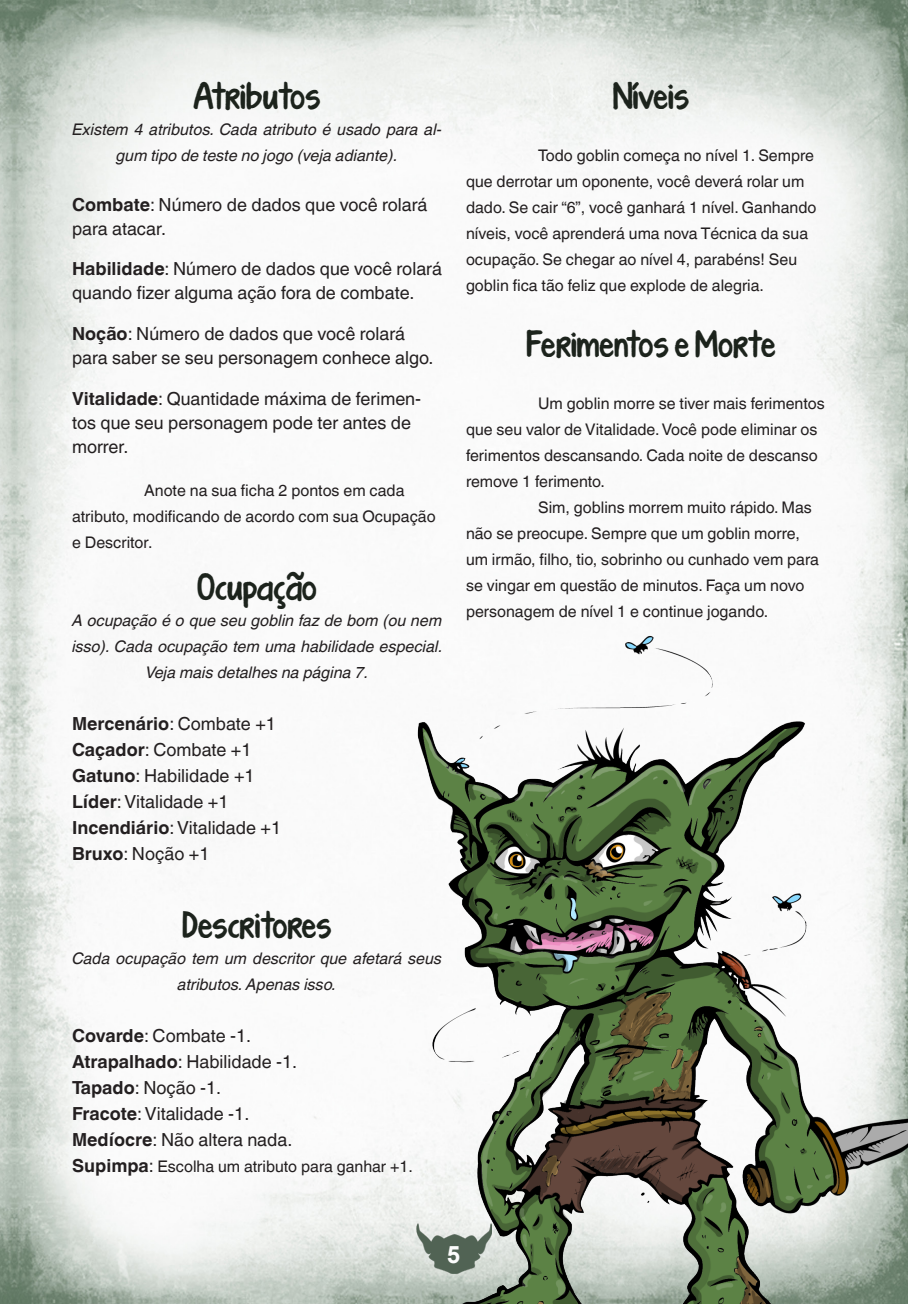
<style>
.page{position:relative;width:908px;height:1304px;background:#fff}
.page>*{position:absolute;margin:0;border:0;box-sizing:border-box;transform-origin:0 0}
.t1{font:28px "KG Turning Tables";color:#1c231c}
.t2{font:700 24px "Arial";color:#fcfcfc}
.t3{font:18px/24px "Helvetica World";color:#231f20}
.t4{font:700 18px "Helvetica World";color:#231f20}
.t5{font:16px/26px "Helvetica World";color:#231f20}
.t6{font:italic 16px/26px "Helvetica World";color:#231f20;text-align:center}
.s1{font-weight:700}
.s2{font-weight:400}
.s3{font-weight:700;font-size:18px}
.s4{font-size:18px}
</style>
<div class="page">
<img style="left:0;top:0;width:907px;height:1304px">
<img style="left:403px;top:594px;width:504px;height:710px">
<p class="t1" style="left:193px;top:83px;width:129px">Atributos</p>
<p class="t6" style="left:72px;top:116px;width:371px">Existem 4 atributos. Cada atributo é usado para al&shy;gum tipo de teste no jogo (veja adiante).</p>
<p class="t3" style="left:72px;top:192px;width:357px"><span class="s1">Combate</span>: Número de dados que você rolará para atacar.</p>
<p class="t3" style="left:72px;top:257px;width:371px"><span class="s1">Habilidade</span>: Número de dados que você rolará quando fizer alguma ação fora de combate.</p>
<p class="t3" style="left:72px;top:322px;width:363px"><span class="s1">Noção</span>: Número de dados que você rolará para saber se seu personagem conhece algo.</p>
<p class="t3" style="left:72px;top:387px;width:350px"><span class="s1">Vitalidade</span>: Quantidade máxima de ferimen&shy;tos que seu personagem pode ter antes de morrer.</p>
<p class="t5" style="left:72px;top:477px;width:365px;text-indent:72px">Anote na sua ficha 2 pontos em cada atributo, modificando de acordo com sua Ocupação e Descritor.</p>
<p class="t1" style="left:197px;top:574px;width:121px">Ocupação</p>
<p class="t6" style="left:72px;top:607px;width:372px">A ocupação é o que seu goblin faz de bom (ou nem isso). Cada ocupação tem uma habilidade especial.<br>Veja mais detalhes na página 7.</p>
<p class="t4" style="left:72px;top:713px;width:205px">Mercenário<span class="s2">: Combate +1</span></p>
<p class="t3" style="left:72px;top:738px;width:181px"><span class="s1">Caçador</span>: Combate +1</p>
<p class="t3" style="left:72px;top:764px;width:184px"><span class="s1">Gatuno</span>: Habilidade +1</p>
<p class="t3" style="left:72px;top:790px;width:158px"><span class="s1">Líder</span>: Vitalidade +1</p>
<p class="t3" style="left:72px;top:816px;width:210px"><span class="s1">Incendiário</span>: Vitalidade +1</p>
<p class="t3" style="left:72px;top:842px;width:139px"><span class="s1">Bruxo</span>: Noção +1</p>
<p class="t1" style="left:182px;top:912px;width:150px">Descritores</p>
<p class="t6" style="left:72px;top:945px;width:371px">Cada ocupação tem um descritor que afetará seus atributos. Apenas isso.</p>
<p class="t3" style="left:72px;top:1024px;width:180px"><span class="s1">Covarde</span>: Combate -1.</p>
<p class="t3" style="left:72px;top:1050px;width:227px"><span class="s1">Atrapalhado</span>: Habilidade -1.</p>
<p class="t3" style="left:72px;top:1076px;width:151px"><span class="s1">Tapado</span>: Noção -1.</p>
<p class="t3" style="left:72px;top:1102px;width:179px"><span class="s1">Fracote</span>: Vitalidade -1.</p>
<p class="t3" style="left:72px;top:1128px;width:222px"><span class="s1">Medíocre</span>: Não altera nada.</p>
<p class="t5" style="left:72px;top:1153px;width:342px"><span class="s3">Supimpa</span><span class="s4">:</span> Escolha um atributo para ganhar +1.</p>
<p class="t1" style="left:612px;top:83px;width:78px">Níveis</p>
<p class="t5" style="left:466px;top:142px;width:352px;text-indent:72px">Todo goblin começa no nível 1. Sempre que derrotar um oponente, você deverá rolar um dado. Se cair “6”, você ganhará 1 nível. Ganhando níveis, você aprenderá uma nova Técnica da sua ocupação. Se chegar ao nível 4, parabéns! Seu goblin fica tão feliz que explode de alegria.</p>
<p class="t1" style="left:526px;top:331px;width:250px">Ferimentos e Morte</p>
<p class="t5" style="left:466px;top:391px;width:360px;text-indent:72px">Um goblin morre se tiver mais ferimentos que seu valor de Vitalidade. Você pode eliminar os ferimentos descansando. Cada noite de descanso remove 1 ferimento.</p>
<p class="t5" style="left:466px;top:495px;width:354px;text-indent:72px">Sim, goblins morrem muito rápido. Mas não se preocupe. Sempre que um goblin morre, um irmão, filho, tio, sobrinho ou cunhado vem para se vingar em questão de minutos. Faça um novo personagem de nível 1 e continue jogando.</p>
<h2 class="t2" style="left:446px;top:1238px;width:15px">5</h2>
</div>
